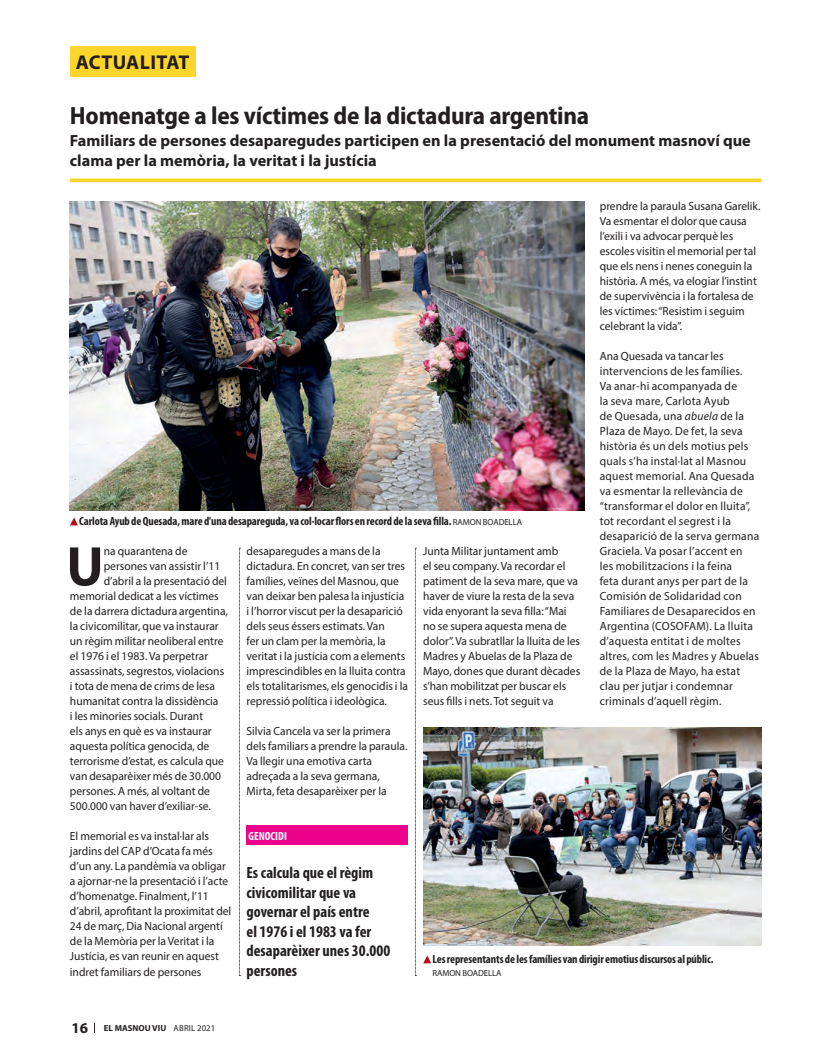
<style>
.page{position:relative;width:814px;height:1052px;background:#fff}
.page>*{position:absolute;margin:0;border:0;box-sizing:border-box;transform-origin:0 0}
.TEXTO{font:700 56.38px "Myriad Pro";color:#231f20}
.parrafo02{font:700 semi-condensed 25px "Myriad Pro";letter-spacing:-.01em;color:#231f20}
.t1{font:700 20px "Myriad Pro";letter-spacing:.02em;color:#231f20}
.parrafo02-2{font:700 16.25px/19.4px "Myriad Pro";color:#231f20}
.parrafo02-3{font:700 condensed 16.25px/19.5px "Myriad Pro";color:#231f20}
.t2{font:700 15px "Myriad Pro";color:#231f20}
.TEXTO-2{font:11.88px/15px "Myriad Pro";color:#231f20}
.TEXTO-3{font:11.88px/15px "Myriad Pro";letter-spacing:.02em;color:#231f20}
.t3{font:700 condensed 11.88px "Myriad Pro";letter-spacing:-.01em;color:#231f20}
.parrafo02-4{font:700 condensed 11.88px "Myriad Pro";color:#fff}
.t4{font:700 8.75px "Myriad Pro";color:#231f20}
.t5{font:8.75px "Myriad Pro";letter-spacing:-.01em;color:#231f20}
.s1{font-style:italic}
.s2{font-weight:400;font-stretch:normal;font-size:8.75px}
.s3{font-weight:400}
</style>
<div class="page">
<div style="left:70px;top:46px;width:125px;height:31px;background:#fdd52b"></div>
<svg style="left:70px;top:178px;width:691px;height:4px;background:#fdd943"></svg>
<div style="left:246px;top:825px;width:162px;height:20px;background:#ed028c"></div>
<svg style="left:239px;top:548px;width:1px;height:428px"></svg>
<svg style="left:415px;top:548px;width:1px;height:428px"></svg>
<img style="left:70px;top:202px;width:514px;height:308px">
<svg style="left:70px;top:517px;width:8px;height:8px"></svg>
<svg style="left:423px;top:955px;width:8px;height:8px"></svg>
<img style="left:423px;top:727px;width:338px;height:218px">
<p class="t1" style="left:76px;top:51px;width:115px">ACTUALITAT</p>
<p class="parrafo02" style="left:70px;top:101px;width:521px">Homenatge a les víctimes de la dictadura argentina</p>
<p class="parrafo02-2" style="left:70px;top:131px;width:682px">Familiars de persones desaparegudes participen en la presentació del monument masnoví que clama per la memòria, la veritat i la justícia</p>
<p class="TEXTO-2" style="left:599px;top:199px;width:162px">prendre la paraula Susana Garelik.<br>Va esmentar el dolor que causa l’exili i va advocar perquè les escoles visitin el memorial per tal que els nens i nenes coneguin la història. A més, va elogiar l’instint de supervivència i la fortalesa de les víctimes: “Resistim i seguim celebrant la vida”.</p>
<p class="TEXTO-3" style="left:599px;top:349px;width:161px">Ana Quesada va tancar les intervencions de les famílies.<br>Va anar-hi acompanyada de<br>la seva mare, Carlota Ayub<br>de Quesada, una <span class="s1">abuela</span> de la<br>Plaza de Mayo. De fet, la seva història és un dels motius pels quals s’ha instal·lat al Masnou aquest memorial. Ana Quesada va esmentar la rellevància de “transformar el dolor en lluita”, tot recordant el segrest i la desaparició de la serva germana<br>Graciela. Va posar l’accent en<br>les mobilitzacions i la feina<br>feta durant anys per part de la<br>Comisión de Solidaridad con<br>Familiares de Desaparecidos en<br>Argentina (COSOFAM). La lluita d’aquesta entitat i de moltes altres, com les Madres y Abuelas de la Plaza de Mayo, ha estat clau per jutjar i condemnar criminals d’aquell règim.</p>
<p class="t3" style="left:79px;top:515px;width:444px">Carlota Ayub de Quesada, mare d'una desapareguda, va col·locar flors en record de la seva filla. <span class="s2">RAMON BOADELLA</span></p>
<p class="TEXTO-2" style="left:246px;top:544px;width:163px">desaparegudes a mans de la dictadura. En concret, van ser tres famílies, veïnes del Masnou, que van deixar ben palesa la injustícia i l’horror viscut per la desaparició dels seus éssers estimats. Van<br>fer un clam per la memòria, la veritat i la justícia com a elements imprescindibles en la lluita contra els totalitarismes, els genocidis i la repressió política i ideològica.</p>
<p class="TEXTO-2" style="left:246px;top:724px;width:162px">Silvia Cancela va ser la primera dels familiars a prendre la paraula.<br>Va llegir una emotiva carta adreçada a la seva germana,<br>Mirta, feta desaparèixer per la</p>
<p class="TEXTO-2" style="left:423px;top:544px;width:158px">Junta Militar juntament amb<br>el seu company. Va recordar el patiment de la seva mare, que va haver de viure la resta de la seva vida enyorant la seva filla: “Mai no se supera aquesta mena de dolor”. Va subratllar la lluita de les<br>Madres y Abuelas de la Plaza de<br>Mayo, dones que durant dècades s’han mobilitzat per buscar els seus fills i nets. Tot seguit va</p>
<p class="TEXTO" style="left:66px;top:535px;width:39px">U</p>
<p class="TEXTO-2" style="left:104px;top:544px;width:85px">na quarantena de</p>
<p class="TEXTO-2" style="left:104px;top:559px;width:118px">persones van assistir l’11</p>
<p class="TEXTO-2" style="left:104px;top:574px;width:125px">d’abril a la presentació del</p>
<p class="TEXTO-2" style="left:70px;top:589px;width:150px">memorial dedicat a les víctimes</p>
<p class="TEXTO-2" style="left:70px;top:604px;width:159px">de la darrera dictadura argentina,</p>
<p class="TEXTO-2" style="left:70px;top:619px;width:150px">la civicomilitar, que va instaurar</p>
<p class="TEXTO-2" style="left:70px;top:634px;width:155px">un règim militar neoliberal entre</p>
<p class="TEXTO-2" style="left:70px;top:649px;width:140px">el 1976 i el 1983. Va perpetrar</p>
<p class="TEXTO-2" style="left:70px;top:664px;width:156px">assassinats, segrestos, violacions</p>
<p class="TEXTO-2" style="left:70px;top:679px;width:147px">i tota de mena de crims de lesa</p>
<p class="TEXTO-2" style="left:70px;top:694px;width:150px">humanitat contra la dissidència</p>
<p class="TEXTO-2" style="left:70px;top:709px;width:135px">i les minories socials. Durant</p>
<p class="TEXTO-2" style="left:70px;top:724px;width:143px">els anys en què es va instaurar</p>
<p class="TEXTO-2" style="left:70px;top:739px;width:141px">aquesta política genocida, de</p>
<p class="TEXTO-2" style="left:70px;top:754px;width:155px">terrorisme d’estat, es calcula que</p>
<p class="TEXTO-2" style="left:70px;top:769px;width:153px">van desaparèixer més de 30.000</p>
<p class="TEXTO-2" style="left:70px;top:784px;width:141px">persones. A més, al voltant de</p>
<p class="TEXTO-2" style="left:70px;top:799px;width:142px">500.000 van haver d’exiliar-se.</p>
<p class="TEXTO-2" style="left:70px;top:829px;width:163px">El memorial es va instal·lar als jardins del CAP d’Ocata fa més d’un any. La pandèmia va obligar a ajornar-ne la presentació i l’acte d’homenatge. Finalment, l’11 d’abril, aprofitant la proximitat del<br>24 de març, Dia Nacional argentí de la Memòria per la Veritat i la<br>Justícia, es van reunir en aquest indret familiars de persones</p>
<p class="parrafo02-4" style="left:248px;top:829px;width:40px">GENOCIDI</p>
<p class="parrafo02-3" style="left:246px;top:863px;width:145px">Es calcula que el règim civicomilitar que va governar el país entre<br>el 1976 i el 1983 va fer desaparèixer unes 30.000 persones</p>
<p class="t3" style="left:432px;top:953px;width:282px">Les representants de les famílies van dirigir emotius discursos al públic.</p>
<p class="t5" style="left:432px;top:967px;width:71px">RAMON BOADELLA</p>
<p class="t2" style="left:71px;top:1019px;width:18px">16</p>
<p class="t4" style="left:104px;top:1023px;width:113px">EL MASNOU VIU <span class="s3">ABRIL 2021</span></p>
</div>
